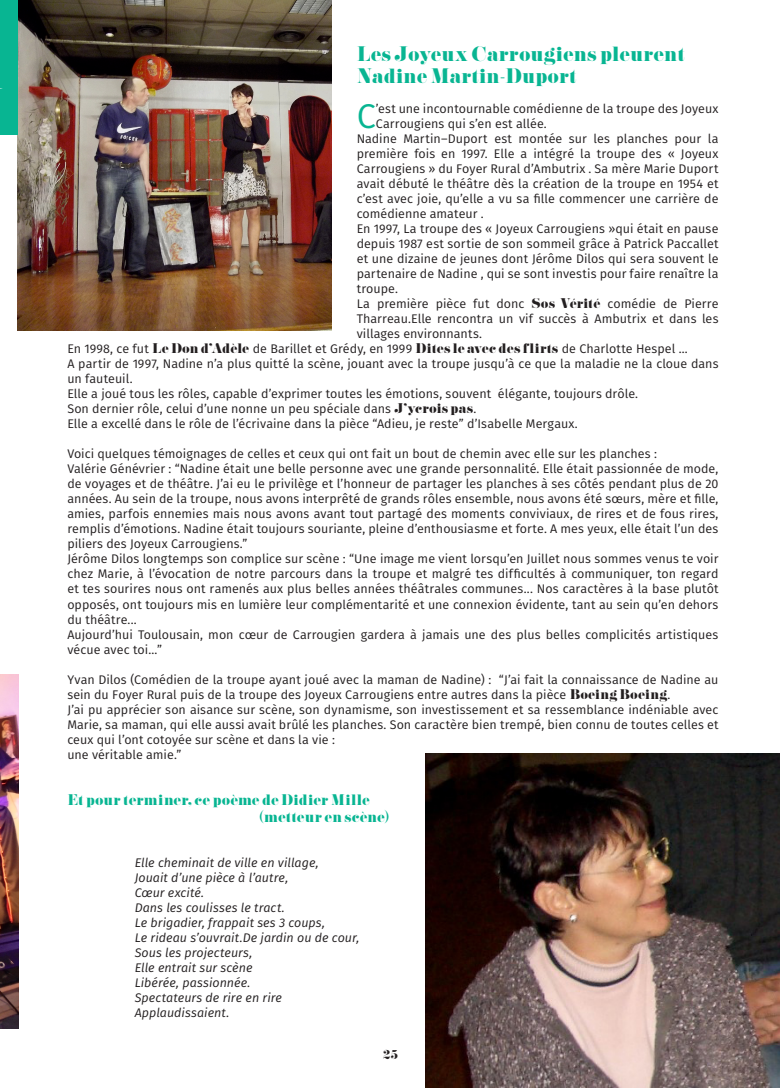
<style>
.page{position:relative;width:780px;height:1088px;background:#fff}
.page>*{position:absolute;margin:0;border:0;box-sizing:border-box;transform-origin:0 0}
.t1{font:34.25px "Fira Sans";color:#08b592}
.t2{font:18.75px/22.5px "Pistilli";color:#08b592}
.t3{font:13.75px/16.5px "Pistilli";letter-spacing:.005em;color:#08b592}
.t4{font:12.5px/15px "Fira Sans";color:#231f20}
.t5{font:italic 12.5px/15px "Fira Sans";color:#231f20}
.t6{font:12.5px "Pistilli";color:#231f20}
.s1{font-family:"Pistilli"}
</style>
<div class="page">
<img style="left:18px;top:0;width:314px;height:330px">
<img style="left:425px;top:754px;width:355px;height:334px">
<div style="left:0;top:0;width:18px;height:135px;background:#08b592"></div>
<img style="left:0;top:674px;width:18px;height:354px">
<h2 class="t2" style="left:356px;top:42px;width:330px">Les Joyeux Carrougiens pleurent<br>Nadine Martin-Duport</h2>
<h1 class="t1" style="left:356px;top:91px;width:21px">C</h1>
<p class="t4" style="left:376px;top:101px;width:344px">’est une incontournable comédienne de la troupe des Joyeux</p>
<p class="t4" style="left:376px;top:116px;width:172px">Carrougiens qui s’en est allée.</p>
<p class="t4" style="left:356px;top:131px;width:363px">Nadine Martin–Duport est montée sur les planches pour la</p>
<p class="t4" style="left:356px;top:146px;width:363px">première fois en 1997. Elle a intégré la troupe des « Joyeux</p>
<p class="t4" style="left:356px;top:161px;width:363px">Carrougiens » du Foyer Rural d’Ambutrix . Sa mère Marie Duport</p>
<p class="t4" style="left:356px;top:176px;width:363px">avait débuté le théâtre dès la création de la troupe en 1954 et</p>
<p class="t4" style="left:356px;top:191px;width:363px">c’est avec joie, qu’elle a vu sa fille commencer une carrière de</p>
<p class="t4" style="left:356px;top:206px;width:129px">comédienne amateur .</p>
<p class="t4" style="left:356px;top:221px;width:363px">En 1997, La troupe des « Joyeux Carrougiens »qui était en pause</p>
<p class="t4" style="left:356px;top:236px;width:363px">depuis 1987 est sortie de son sommeil grâce à Patrick Paccallet</p>
<p class="t4" style="left:356px;top:251px;width:363px">et une dizaine de jeunes dont Jérôme Dilos qui sera souvent le</p>
<p class="t4" style="left:356px;top:266px;width:363px">partenaire de Nadine , qui se sont investis pour faire renaître la</p>
<p class="t4" style="left:356px;top:281px;width:43px">troupe.</p>
<p class="t4" style="left:356px;top:296px;width:363px">La première pièce fut donc <span class="s1">Sos Vérité</span> comédie de Pierre</p>
<p class="t4" style="left:356px;top:311px;width:363px">Tharreau.Elle rencontra un vif succès à Ambutrix et dans les</p>
<p class="t4" style="left:356px;top:326px;width:127px">villages environnants.</p>
<p class="t4" style="left:67px;top:341px;width:621px">En 1998, ce fut <span class="s1">Le Don d’Adèle</span> de Barillet et Grédy, en 1999 <span class="s1">Dites le avec des flirts</span> de Charlotte Hespel …</p>
<p class="t4" style="left:67px;top:356px;width:652px">A partir de 1997, Nadine n’a plus quitté la scène, jouant avec la troupe jusqu’à ce que la maladie ne la cloue dans</p>
<p class="t4" style="left:67px;top:371px;width:67px">un fauteuil.</p>
<p class="t4" style="left:67px;top:386px;width:572px">Elle a joué tous les rôles, capable d’exprimer toutes les émotions, souvent élégante, toujours drôle.</p>
<p class="t4" style="left:67px;top:401px;width:410px">Son dernier rôle, celui d’une nonne un peu spéciale dans <span class="s1">J’ycrois pas</span>.</p>
<p class="t4" style="left:67px;top:416px;width:512px">Elle a excellé dans le rôle de l’écrivaine dans la pièce “Adieu, je reste” d’Isabelle Mergaux.</p>
<p class="t4" style="left:67px;top:446px;width:652px">Voici quelques témoignages de celles et ceux qui ont fait un bout de chemin avec elle sur les planches :<br>Valérie Génévrier : “Nadine était une belle personne avec une grande personnalité. Elle était passionnée de mode, de voyages et de théâtre. J’ai eu le privilège et l’honneur de partager les planches à ses côtés pendant plus de 20 années. Au sein de la troupe, nous avons interprêté de grands rôles ensemble, nous avons été sœurs, mère et fille, amies, parfois ennemies mais nous avons avant tout partagé des moments conviviaux, de rires et de fous rires, remplis d’émotions. Nadine était toujours souriante, pleine d’enthousiasme et forte. A mes yeux, elle était l’un des piliers des Joyeux Carrougiens.”<br>Jérôme Dilos longtemps son complice sur scène : “Une image me vient lorsqu’en Juillet nous sommes venus te voir chez Marie, à l’évocation de notre parcours dans la troupe et malgré tes difficultés à communiquer, ton regard et tes sourires nous ont ramenés aux plus belles années théâtrales communes... Nos caractères à la base plutôt opposés, ont toujours mis en lumière leur complémentarité et une connexion évidente, tant au sein qu’en dehors du théâtre...<br>Aujourd’hui Toulousain, mon cœur de Carrougien gardera à jamais une des plus belles complicités artistiques vécue avec toi...”</p>
<p class="t4" style="left:67px;top:671px;width:652px">Yvan Dilos (Comédien de la troupe ayant joué avec la maman de Nadine) : “J’ai fait la connaissance de Nadine au sein du Foyer Rural puis de la troupe des Joyeux Carrougiens entre autres dans la pièce <span class="s1">Boeing Boeing</span>.<br>J’ai pu apprécier son aisance sur scène, son dynamisme, son investissement et sa ressemblance indéniable avec Marie, sa maman, qui elle aussi avait brûlé les planches. Son caractère bien trempé, bien connu de toutes celles et ceux qui l’ont cotoyée sur scène et dans la vie :<br>une véritable amie.”</p>
<p class="t3" style="left:259px;top:791px;width:131px;text-indent:-192px">Et pour terminer, ce poème de Didier Mille (metteur en scène)</p>
<p class="t5" style="left:135px;top:854px;width:226px">Elle cheminait de ville en village,<br>Jouait d’une pièce à l’autre,<br>Cœur excité.<br>Dans les coulisses le tract.<br>Le brigadier, frappait ses 3 coups,<br>Le rideau s’ouvrait.De jardin ou de cour,<br>Sous les projecteurs,<br>Elle entrait sur scène<br>Libérée, passionnée.<br>Spectateurs de rire en rire<br>Applaudissaient.</p>
<p class="t6" style="left:383px;top:1046px;width:17px">25</p>
</div>
